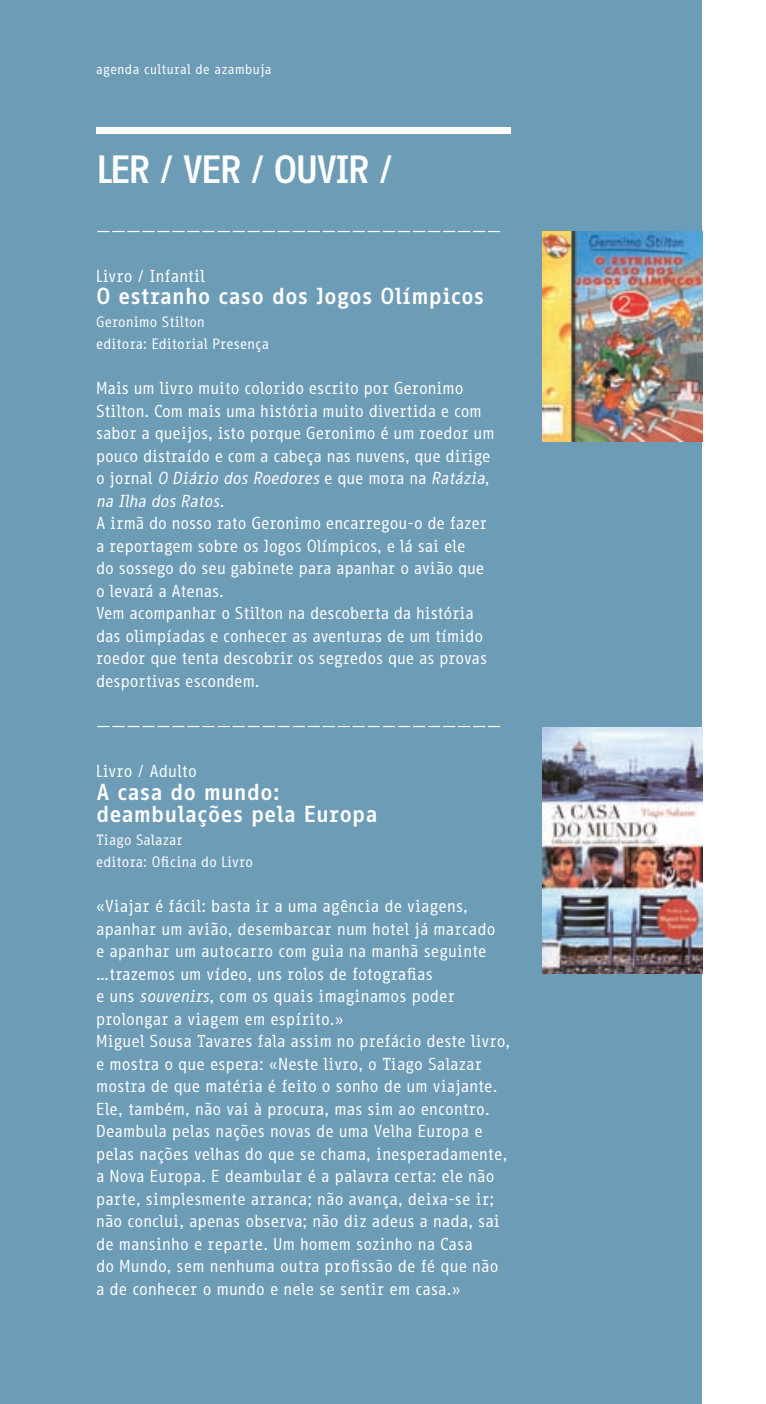
<style>
.page{position:relative;width:766px;height:1404px;background:#fff}
.page>*{position:absolute;margin:0;border:0;box-sizing:border-box;transform-origin:0 0}
.t1{font:700 38.25px "Info Office";letter-spacing:-.1em;color:#fff}
.t2{font:700 22.5px/22.5px "Info Office";letter-spacing:-.03em;color:#fff}
.t3{font:16.88px/22.5px "Info Office";letter-spacing:-.04em;color:#fff}
.t4{font:14.62px/22.5px "Info Office";letter-spacing:-.03em;color:#fff}
.t5{font:13.5px "Info Office";letter-spacing:-.01em;color:#fff}
.s1{font-style:italic}
</style>
<div class="page">
<div style="left:0;top:0;width:702px;height:1403px;background:#6d9cb7"></div>
<div style="left:96px;top:128px;width:414px;height:6px;background:#fff"></div>
<img style="left:542px;top:231px;width:160px;height:210px">
<img style="left:542px;top:727px;width:160px;height:246px">
<p class="t5" style="left:96px;top:62px;width:178px">agenda cultural de azambuja</p>
<h1 class="t1" style="left:96px;top:147px;width:300px">LER / VER / OUVIR /</h1>
<p class="t3" style="left:96px;top:219px;width:408px">———————————————————————————</p>
<p class="t3" style="left:96px;top:264px;width:111px">Livro / Infantil</p>
<h2 class="t2" style="left:96px;top:284px;width:390px">O estranho caso dos Jogos Olímpicos</h2>
<p class="t4" style="left:96px;top:310px;width:175px">Geronimo Stilton<br>editora: Editorial Presença</p>
<p class="t3" style="left:96px;top:377px;width:400px">Mais um livro muito colorido escrito por Geronimo Stilton. Com mais uma história muito divertida e com sabor a queijos, isto porque Geronimo é um roedor um pouco distraído e com a cabeça nas nuvens, que dirige o jornal <span class="s1">O Diário dos Roedores</span> e que mora na <span class="s1">Ratázia</span>, <span class="s1">na Ilha dos Ratos</span>.<br>A irmã do nosso rato Geronimo encarregou-o de fazer a reportagem sobre os Jogos Olímpicos, e lá sai ele<br>do sossego do seu gabinete para apanhar o avião que o levará a Atenas.<br>Vem acompanhar o Stilton na descoberta da história das olimpíadas e conhecer as aventuras de um tímido roedor que tenta descobrir os segredos que as provas desportivas escondem.</p>
<p class="t3" style="left:96px;top:714px;width:408px">———————————————————————————</p>
<p class="t3" style="left:96px;top:759px;width:103px">Livro / Adulto</p>
<h2 class="t2" style="left:96px;top:779px;width:284px">A casa do mundo: deambulações pela Europa</h2>
<p class="t4" style="left:96px;top:828px;width:159px">Tiago Salazar<br>editora: Oficina do Livro</p>
<p class="t3" style="left:96px;top:894px;width:416px">«Viajar é fácil: basta ir a uma agência de viagens, apanhar um avião, desembarcar num hotel já marcado<br>e apanhar um autocarro com guia na manhã seguinte …trazemos um vídeo, uns rolos de fotografias<br>e uns <span class="s1">souvenirs</span>, com os quais imaginamos poder prolongar a viagem em espírito.»<br>Miguel Sousa Tavares fala assim no prefácio deste livro, e mostra o que espera: «Neste livro, o Tiago Salazar mostra de que matéria é feito o sonho de um viajante.<br>Ele, também, não vai à procura, mas sim ao encontro.<br>Deambula pelas nações novas de uma Velha Europa e pelas nações velhas do que se chama, inesperadamente, a Nova Europa. E deambular é a palavra certa: ele não parte, simplesmente arranca; não avança, deixa-se ir; não conclui, apenas observa; não diz adeus a nada, sai de mansinho e reparte. Um homem sozinho na Casa<br>do Mundo, sem nenhuma outra profissão de fé que não a de conhecer o mundo e nele se sentir em casa.»</p>
</div>
